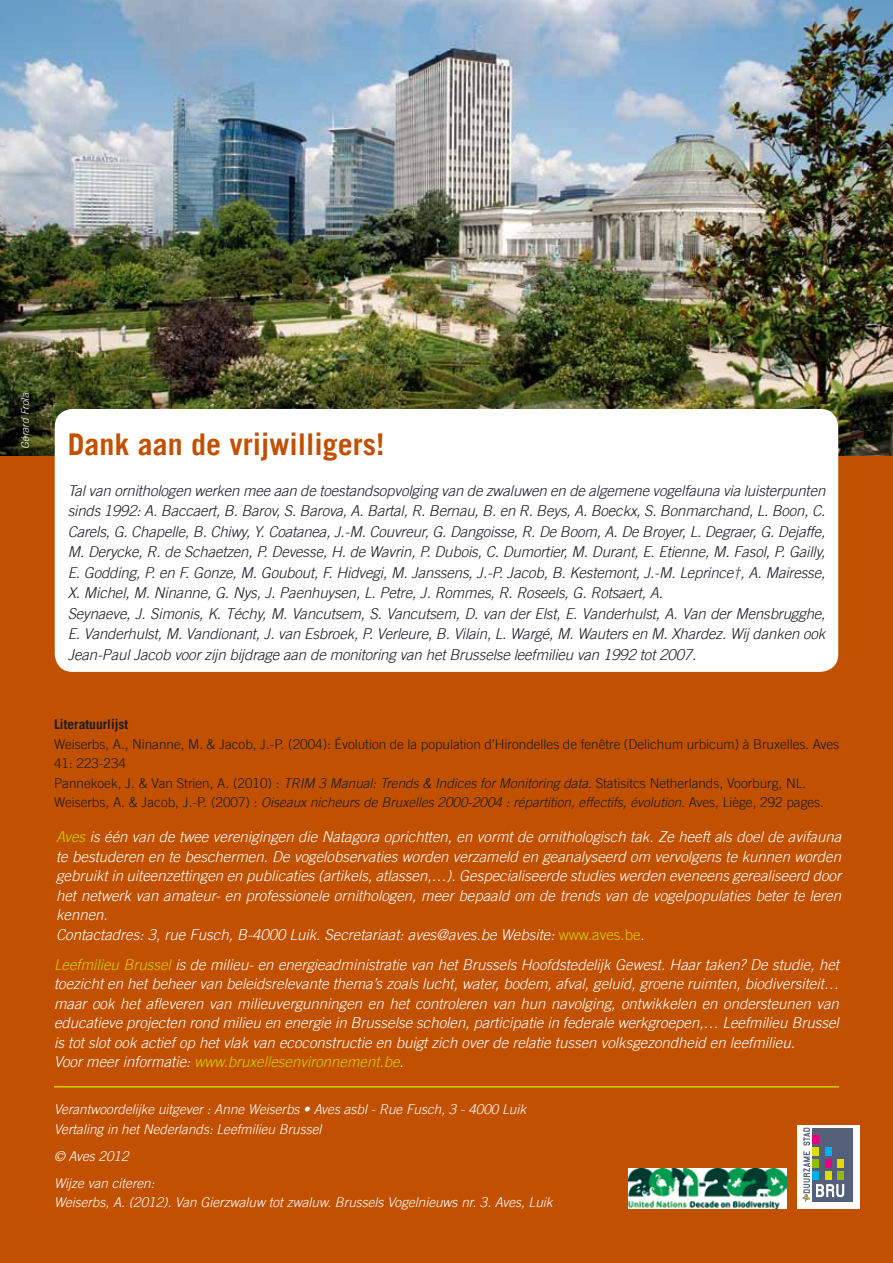
<style>
.page{position:relative;width:893px;height:1263px;background:#c15000}
.page>*{position:absolute;margin:0;border:0;box-sizing:border-box;transform-origin:0 0}
.t1{font:700 30px "Trade Gothic";color:#c15000}
.t2{font:italic 300 15px/19.5px "Trade Gothic";color:#fff}
.t3{font:italic 300 15px/20.5px "Trade Gothic";letter-spacing:-.01em;color:#1b1c20}
.t4{font:300 13.5px/19.5px "Trade Gothic";color:#1b1c20}
.t5{font:italic 300 13.5px/19.5px "Trade Gothic";color:#fff}
.t6{font:700 13.5px "Trade Gothic";color:#1b1c20}
.t7{font:italic 300 10.5px "Trade Gothic";color:#fff}
.s1{font-style:italic}
.s2{color:#cfd000}
.s3{font-style:normal;color:#cfd000}
.s4{font-style:normal}
</style>
<div class="page">
<img style="left:0;top:0;width:893px;height:455px">
<div style="left:55px;top:409px;width:783px;height:263px;background:#fff;border-radius:18px"></div>
<hr style="left:54px;top:1086px;width:785px;height:1px;background:#cfd000">
<div style="left:797px;top:1125px;width:63px;height:83px;background:#fff"></div>
<div style="left:812px;top:1127px;width:40px;height:74px;background:#54607a"></div>
<div style="left:812px;top:1135px;width:7px;height:8px;background:#e50084"></div>
<div style="left:812px;top:1147px;width:7px;height:8px;background:#dfdd00"></div>
<div style="left:812px;top:1159px;width:7px;height:8px;background:#90bd01"></div>
<div style="left:812px;top:1171px;width:7px;height:8px;background:#00aeed"></div>
<div style="left:825px;top:1147px;width:6px;height:8px;background:#00aeed"></div>
<div style="left:825px;top:1159px;width:6px;height:8px;background:#e50084"></div>
<div style="left:837px;top:1159px;width:7px;height:8px;background:#dfdd00"></div>
<div style="left:825px;top:1171px;width:6px;height:8px;background:#dfdd00"></div>
<div style="left:837px;top:1171px;width:7px;height:8px;background:#90bd01"></div>
<svg style="left:803px;top:1128px;width:7px;height:17px"></svg>
<svg style="left:803px;top:1151px;width:7px;height:51px"></svg>
<svg style="left:816px;top:1184px;width:28px;height:13px"></svg>
<img style="left:628px;top:1169px;width:159px;height:39px">
<p class="t7" style="left:19px;top:449px;width:57px;rotate:-90deg">Gérard Frola</p>
<h1 class="t1" style="left:68px;top:426px;width:318px">Dank aan de vrijwilligers!</h1>
<p class="t3" style="left:68px;top:480px;width:759px">Tal van ornithologen werken mee aan de toestandsopvolging van de zwaluwen en de algemene vogelfauna via luisterpunten sinds 1992: A. Baccaert, B. Barov, S. Barova, A. Bartal, R. Bernau, B. en R. Beys, A. Boeckx, S. Bonmarchand, L. Boon, C.<br>Carels, G. Chapelle, B. Chiwy, Y. Coatanea, J.-M. Couvreur, G. Dangoisse, R. De Boom, A. De Broyer, L. Degraer, G. Dejaffe, M. Derycke, R. de Schaetzen, P. Devesse, H. de Wavrin, P. Dubois, C. Dumortier, M. Durant, E. Etienne, M. Fasol, P. Gailly, E. Godding, P. en F. Gonze, M. Goubout, F. Hidvegi, M. Janssens, J.-P. Jacob, B. Kestemont, J.-M. Leprince†, A. Mairesse, X. Michel, M. Ninanne, G. Nys, J. Paenhuysen, L. Petre, J. Rommes, R. Roseels, G. Rotsaert, A.<br>Seynaeve, J. Simonis, K. Téchy, M. Vancutsem, S. Vancutsem, D. van der Elst, E. Vanderhulst, A. Van der Mensbrugghe, E. Vanderhulst, M. Vandionant, J. van Esbroek, P. Verleure, B. Vilain, L. Wargé, M. Wauters en M. Xhardez. Wij danken ook Jean-Paul Jacob voor zijn bijdrage aan de monitoring van het Brusselse leefmilieu van 1992 tot 2007.</p>
<p class="t6" style="left:54px;top:716px;width:76px">Literatuurlijst</p>
<p class="t4" style="left:54px;top:734px;width:787px">Weiserbs, A., Ninanne, M. &amp; Jacob, J.-P. (2004): Évolution de la population d’Hirondelles de fenêtre (Delichum urbicum) à Bruxelles. Aves 41: 223-234<br>Pannekoek, J. &amp; Van Strien, A. (2010) : <span class="s1">TRIM 3 Manual: Trends &amp; Indices for Monitoring data</span>. Statisitcs Netherlands, Voorburg, NL.<br>Weiserbs, A. &amp; Jacob, J.-P. (2007) : <span class="s1">Oiseaux nicheurs de Bruxelles 2000-2004 : répartition, effectifs, évolution</span>. Aves, Liège, 292 pages.</p>
<p class="t2" style="left:56px;top:827px;width:786px"><span class="s2">Aves</span> is één van de twee verenigingen die Natagora oprichtten, en vormt de ornithologisch tak. Ze heeft als doel de avifauna te bestuderen en te beschermen. De vogelobservaties worden verzameld en geanalyseerd om vervolgens te kunnen worden gebruikt in uiteenzettingen en publicaties (artikels, atlassen,…). Gespecialiseerde studies werden eveneens gerealiseerd door het netwerk van amateur- en professionele ornithologen, meer bepaald om de trends van de vogelpopulaties beter te leren kennen.<br>Contactadres: 3, rue Fusch, B-4000 Luik. Secretariaat: aves@aves.be Website: <span class="s3">www.aves.be</span><span class="s4">.</span></p>
<p class="t2" style="left:54px;top:954px;width:786px"><span class="s2">Leefmilieu Brussel</span> is de milieu- en energieadministratie van het Brussels Hoofdstedelijk Gewest. Haar taken? De studie, het toezicht en het beheer van beleidsrelevante thema’s zoals lucht, water, bodem, afval, geluid, groene ruimten, biodiversiteit… maar ook het afleveren van milieuvergunningen en het controleren van hun navolging, ontwikkelen en ondersteunen van educatieve projecten rond milieu en energie in Brusselse scholen, participatie in federale werkgroepen,… Leefmilieu Brussel is tot slot ook actief op het vlak van ecoconstructie en buigt zich over de relatie tussen volksgezondheid en leefmilieu.<br>Voor meer informatie: <span class="s2">www.bruxellesenvironnement.be</span>.</p>
<p class="t5" style="left:54px;top:1099px;width:474px">Verantwoordelijke uitgever : Anne Weiserbs • Aves asbl - Rue Fusch, 3 - 4000 Luik<br>Vertaling in het Nederlands: Leefmilieu Brussel</p>
<p class="t5" style="left:54px;top:1142px;width:102px;line-height:27px">© Aves 2012<br>Wijze van citeren:</p>
<p class="t5" style="left:54px;top:1192px;width:500px">Weiserbs, A. (2012). Van Gierzwaluw tot zwaluw. Brussels Vogelnieuws nr. 3. Aves, Luik</p>
</div>
